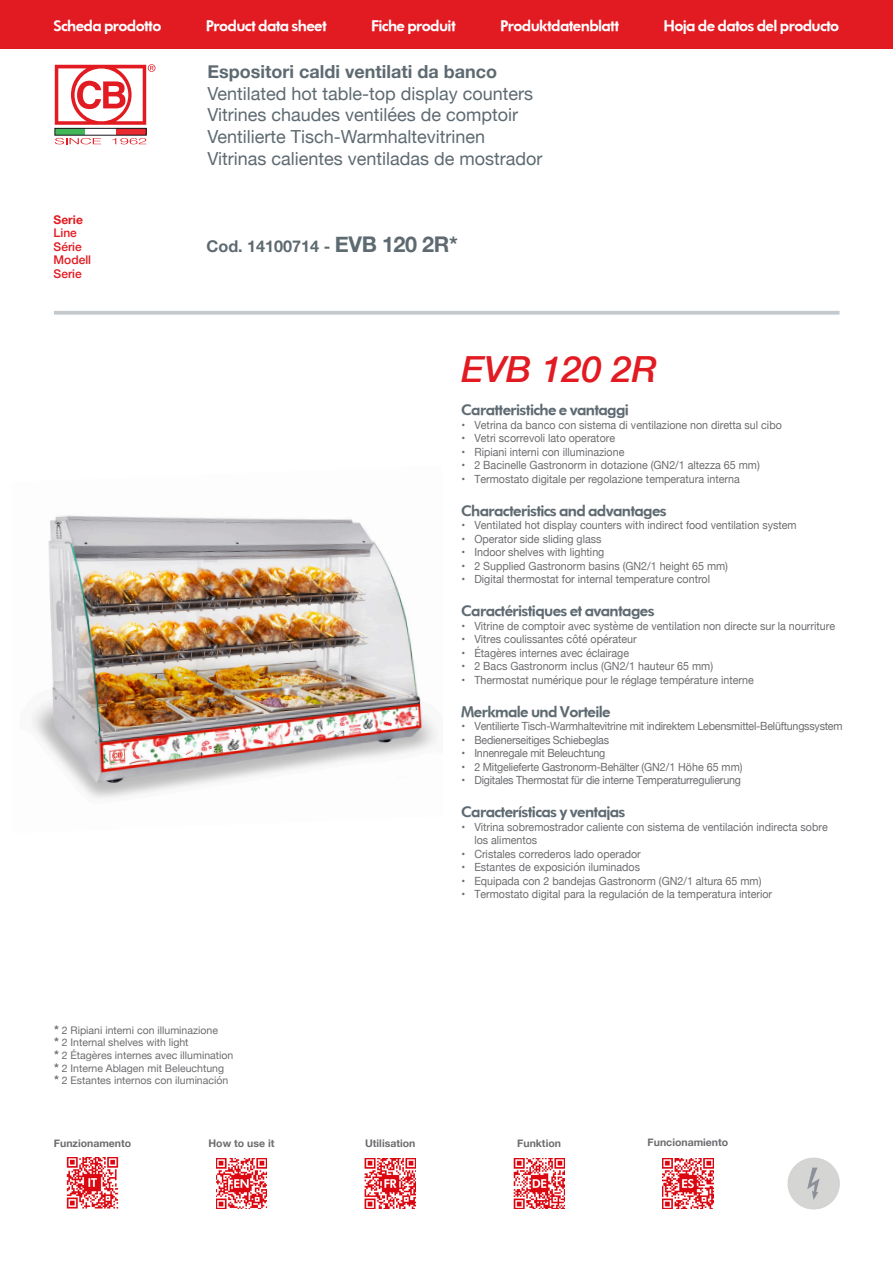
<style>
.page{position:relative;width:893px;height:1263px;background:#fff}
.page>*{position:absolute;margin:0;border:0;box-sizing:border-box;transform-origin:0 0}
.Normale{font:italic 500 36px "Helvetica Neue";color:#e21a21}
.t1{font:18px "Helvetica Neue";color:#5e6a71}
.t2{font:700 18px "Helvetica Neue";color:#5e6a71}
.Normale-2{font:700 16.2px "Helvetica Neue";color:#5e6a71}
.Normale-3{font:800 15px "Volkswagen";color:#5e6a71}
.Normale-4{font:800 15px "Volkswagen";color:#fff}
.t3{font:500 12px "Helvetica Neue";color:#e21a21}
.t4{font:700 12px "Helvetica Neue";color:#e21a21}
.t5{font:11.25px/13.5px "Helvetica Neue";color:#6c6d70;scale:.95 1}
.t6{font:11.25px "Helvetica Neue";letter-spacing:-.02em;color:#6c6d70;scale:.95 1}
.Normale-5{font:10.5px "Helvetica Neue";color:#6c6d70}
.Normale-6{font:700 10.5px "Helvetica Neue";color:#6c6d70}
.s1{font-size:21.6px}
.s2{font-weight:700;font-size:12px}
</style>
<div class="page">
<div style="left:0;top:0;width:893px;height:49px;background:#e21a21"></div>
<img style="left:787px;top:1157px;width:53px;height:53px">
<svg style="left:54px;top:311px;width:785px;height:4px;fill:#c4c9ce"></svg>
<div style="left:55px;top:128px;width:30px;height:7px;background:#41b759"></div>
<div style="left:116px;top:128px;width:30px;height:7px;background:#e9282f"></div>
<div style="left:55px;top:128px;width:91px;height:7px;border:1px solid #18151a"></div>
<svg style="left:55px;top:138px;width:46px;height:6px"></svg>
<svg style="left:112px;top:138px;width:34px;height:6px"></svg>
<svg style="left:55px;top:64px;width:100px;height:61px"></svg>
<img style="left:32px;top:515px;width:405px;height:284px">
<img style="left:67px;top:1157px;width:51px;height:51px">
<img style="left:216px;top:1158px;width:51px;height:51px">
<img style="left:365px;top:1158px;width:51px;height:51px">
<img style="left:514px;top:1158px;width:51px;height:51px">
<img style="left:662px;top:1158px;width:51px;height:51px">
<p class="Normale-4" style="left:54px;top:16px;width:109px">Scheda prodotto</p>
<p class="Normale-4" style="left:206px;top:16px;width:122px">Product data sheet</p>
<p class="Normale-4" style="left:372px;top:16px;width:85px">Fiche produit</p>
<p class="Normale-4" style="left:500px;top:16px;width:120px">Produktdatenblatt</p>
<p class="Normale-4" style="left:664px;top:16px;width:177px">Hoja de datos del producto</p>
<p class="t4" style="left:54px;top:210px;width:31px">Serie</p>
<p class="t3" style="left:54px;top:223px;width:25px">Line</p>
<p class="t3" style="left:54px;top:237px;width:30px">Série</p>
<p class="t3" style="left:54px;top:250px;width:39px">Modell</p>
<p class="t3" style="left:54px;top:264px;width:30px">Serie</p>
<p class="t2" style="left:207px;top:58px;width:291px">Espositori caldi ventilati da banco</p>
<p class="t1" style="left:207px;top:80px;width:327px">Ventilated hot table-top display counters</p>
<p class="t1" style="left:207px;top:102px;width:312px">Vitrines chaudes ventilées de comptoir</p>
<p class="t1" style="left:207px;top:124px;width:279px">Ventilierte Tisch-Warmhaltevitrinen</p>
<p class="t1" style="left:207px;top:145px;width:337px">Vitrinas calientes ventiladas de mostrador</p>
<p class="Normale-2" style="left:206px;top:234px;width:253px">Cod. 14100714 - <span class="s1">EVB 120 2R*</span></p>
<p class="Normale" style="left:462px;top:338px;width:197px">EVB 120 2R</p>
<p class="Normale-3" style="left:462px;top:401px;width:168px">Caratteristiche e vantaggi</p>
<p class="t5" style="left:462px;top:418px;width:339px">• Vetrina da banco con sistema di ventilazione non diretta sul cibo</p>
<p class="t5" style="left:462px;top:432px;width:163px">• Vetri scorrevoli lato operatore</p>
<p class="t5" style="left:462px;top:445px;width:173px">• Ripiani interni con illuminazione</p>
<p class="t5" style="left:462px;top:459px;width:315px">• 2 Bacinelle Gastronorm in dotazione (GN2/1 altezza 65 mm)</p>
<p class="t5" style="left:462px;top:472px;width:294px">• Termostato digitale per regolazione temperatura interna</p>
<p class="Normale-3" style="left:462px;top:501px;width:206px">Characteristics and advantages</p>
<p class="t5" style="left:462px;top:519px;width:354px">• Ventilated hot display counters with indirect food ventilation system</p>
<p class="t5" style="left:462px;top:532px;width:149px">• Operator side sliding glass</p>
<p class="t5" style="left:462px;top:546px;width:152px">• Indoor shelves with lighting</p>
<p class="t5" style="left:462px;top:559px;width:282px">• 2 Supplied Gastronorm basins (GN2/1 height 65 mm)</p>
<p class="t5" style="left:462px;top:573px;width:263px">• Digital thermostat for internal temperature control</p>
<p class="Normale-3" style="left:462px;top:602px;width:194px">Caractéristiques et avantages</p>
<p class="t5" style="left:462px;top:620px;width:395px">• Vitrine de comptoir avec système de ventilation non directe sur la nourriture</p>
<p class="t5" style="left:462px;top:633px;width:186px">• Vitres coulissantes côté opérateur</p>
<p class="t5" style="left:462px;top:647px;width:178px">• Étagères internes avec éclairage</p>
<p class="t5" style="left:462px;top:660px;width:266px">• 2 Bacs Gastronorm inclus (GN2/1 hauteur 65 mm)</p>
<p class="t5" style="left:462px;top:674px;width:309px">• Thermostat numérique pour le réglage température interne</p>
<p class="Normale-3" style="left:462px;top:702px;width:150px">Merkmale und Vorteile</p>
<p class="t6" style="left:462px;top:718px;width:402px">• Ventilierte Tisch-Warmhaltevitrine mit indirektem Lebensmittel-Belüftungssystem</p>
<p class="t6" style="left:462px;top:732px;width:157px">• Bedienerseitiges Schiebeglas</p>
<p class="t6" style="left:462px;top:745px;width:153px">• Innenregale mit Beleuchtung</p>
<p class="t6" style="left:462px;top:759px;width:297px">• 2 Mitgelieferte Gastronorm-Behälter (GN2/1 Höhe 65 mm)</p>
<p class="t6" style="left:462px;top:772px;width:295px">• Digitales Thermostat für die interne Temperaturregulierung</p>
<p class="Normale-3" style="left:462px;top:803px;width:165px">Características y ventajas</p>
<p class="t5" style="left:474px;top:821px;width:373px;text-indent:-13px">• Vitrina sobremostrador caliente con sistema de ventilación indirecta sobre los alimentos</p>
<p class="t5" style="left:462px;top:848px;width:190px">• Cristales correderos lado operador</p>
<p class="t5" style="left:462px;top:861px;width:189px">• Estantes de exposición iluminados</p>
<p class="t5" style="left:462px;top:875px;width:317px">• Equipada con 2 bandejas Gastronorm (GN2/1 altura 65 mm)</p>
<p class="t5" style="left:462px;top:888px;width:328px">• Termostato digital para la regulación de la temperatura interior</p>
<p class="Normale-5" style="left:54px;top:1022px;width:165px"><span class="s2">*</span> 2 Ripiani interni con illuminazione</p>
<p class="Normale-5" style="left:54px;top:1035px;width:136px"><span class="s2">*</span> 2 Internal shelves with light</p>
<p class="Normale-5" style="left:54px;top:1047px;width:181px"><span class="s2">*</span> 2 Étagères internes avec illumination</p>
<p class="Normale-5" style="left:54px;top:1060px;width:172px"><span class="s2">*</span> 2 Interne Ablagen mit Beleuchtung</p>
<p class="Normale-5" style="left:54px;top:1073px;width:176px"><span class="s2">*</span> 2 Estantes internos con iluminación</p>
<p class="Normale-6" style="left:54px;top:1135px;width:79px">Funzionamento</p>
<p class="Normale-6" style="left:208px;top:1135px;width:67px">How to use it</p>
<p class="Normale-6" style="left:365px;top:1135px;width:52px">Utilisation</p>
<p class="Normale-6" style="left:517px;top:1135px;width:45px">Funktion</p>
<p class="Normale-6" style="left:648px;top:1134px;width:82px">Funcionamiento</p>
</div>
